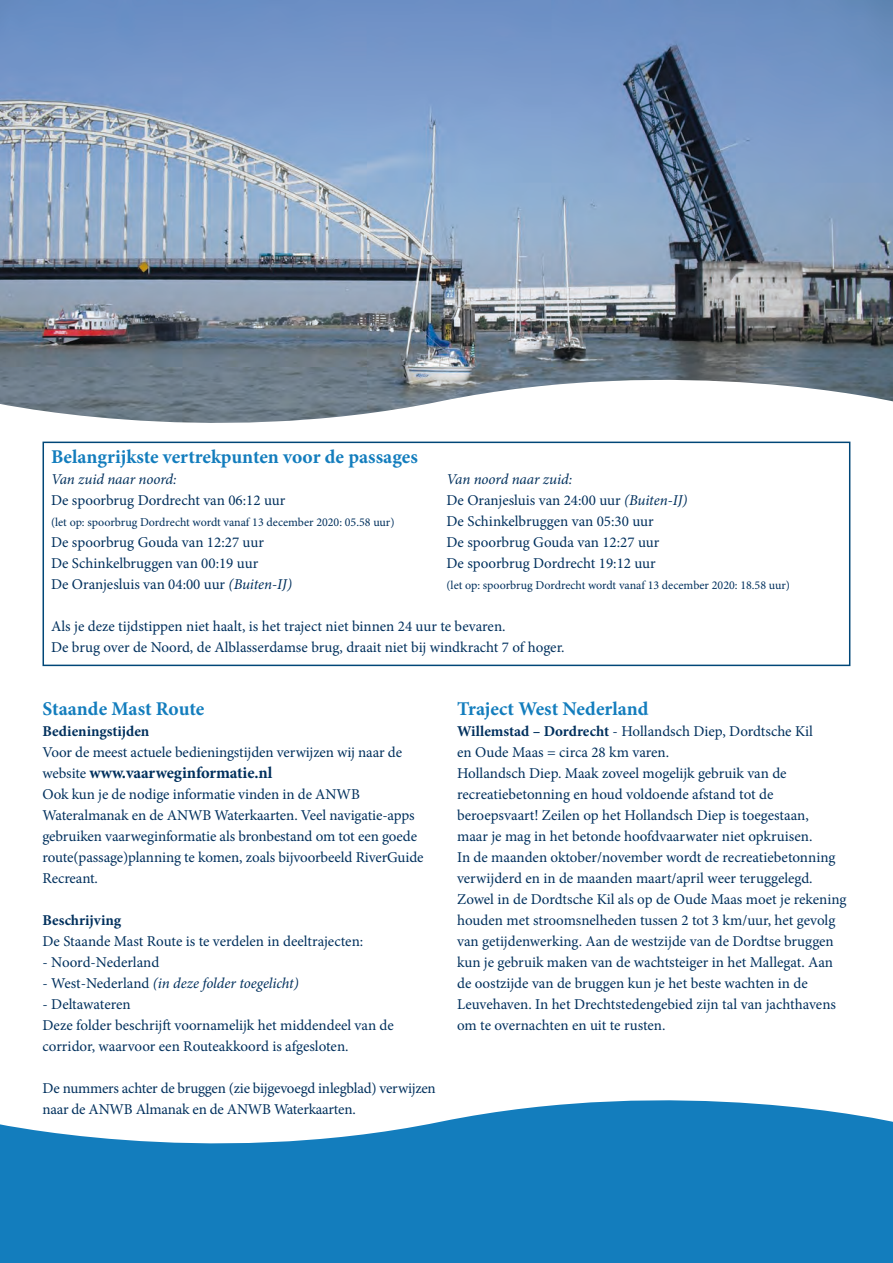
<style>
.page{position:relative;width:893px;height:1263px;background:#fff}
.page>*{position:absolute;margin:0;border:0;box-sizing:border-box;transform-origin:0 0}
.platte_tekst{font:700 19.5px "Minion Pro";letter-spacing:-.005em;color:#137dbd}
.platte_tekst-2{font:700 16.5px "Minion Pro";letter-spacing:-.005em;color:#00305d}
.platte_tekst-3{font:15px/21px "Minion Pro";letter-spacing:-.005em;color:#00305d}
.platte_tekst-4{font:italic 15px "Minion Pro";letter-spacing:-.01em;color:#00305d}
.platte_tekst-5{font:700 15px "Minion Pro";color:#00305d}
.platte_tekst-6{font:12px "Minion Pro";color:#00305d}
.s1{font-style:italic}
.s2{font-weight:400;font-size:15px}
.s3{font-style:normal}
.s4{font-weight:700}
</style>
<div class="page">
<img style="left:0;top:0;width:893px;height:353px">
<svg style="left:0;top:353px;width:893px;height:198px"></svg>
<svg style="left:0;top:1100px;width:892px;height:163px;background:#328ec5"></svg>
<svg style="left:892px;top:1121px;width:1px;height:142px"></svg>
<div style="left:43px;top:442px;width:807px;height:224px;border:2px solid #004778"></div>
<p class="platte_tekst" style="left:51px;top:443px;width:368px">Belangrijkste vertrekpunten voor de passages</p>
<p class="platte_tekst-4" style="left:51px;top:468px;width:127px">Van zuid naar noord:</p>
<p class="platte_tekst-4" style="left:446px;top:468px;width:127px">Van noord naar zuid:</p>
<p class="platte_tekst-3" style="left:51px;top:489px;width:236px">De spoorbrug Dordrecht van 06:12 uur</p>
<p class="platte_tekst-3" style="left:446px;top:489px;width:243px">De Oranjesluis van 24:00 uur <span class="s1">(Buiten-IJ)</span></p>
<p class="platte_tekst-6" style="left:51px;top:514px;width:345px">(let op: spoorbrug Dordrecht wordt vanaf 13 december 2020: 05.58 uur)</p>
<p class="platte_tekst-3" style="left:446px;top:510px;width:209px">De Schinkelbruggen van 05:30 uur</p>
<p class="platte_tekst-3" style="left:51px;top:531px;width:214px">De spoorbrug Gouda van 12:27 uur</p>
<p class="platte_tekst-3" style="left:446px;top:531px;width:214px">De spoorbrug Gouda van 12:27 uur</p>
<p class="platte_tekst-3" style="left:51px;top:552px;width:209px">De Schinkelbruggen van 00:19 uur</p>
<p class="platte_tekst-3" style="left:446px;top:552px;width:211px">De spoorbrug Dordrecht 19:12 uur</p>
<p class="platte_tekst-3" style="left:51px;top:573px;width:243px">De Oranjesluis van 04:00 uur <span class="s1">(Buiten-IJ)</span></p>
<p class="platte_tekst-6" style="left:446px;top:577px;width:345px">(let op: spoorbrug Dordrecht wordt vanaf 13 december 2020: 18.58 uur)</p>
<p class="platte_tekst-3" style="left:51px;top:615px;width:456px">Als je deze tijdstippen niet haalt, is het traject niet binnen 24 uur te bevaren.</p>
<p class="platte_tekst-3" style="left:51px;top:636px;width:515px">De brug over de Noord, de Alblasserdamse brug, draait niet bij windkracht 7 of hoger.</p>
<p class="platte_tekst" style="left:43px;top:695px;width:163px">Staande Mast Route</p>
<p class="platte_tekst-5" style="left:43px;top:720px;width:108px">Bedieningstijden</p>
<p class="platte_tekst-3" style="left:43px;top:741px;width:361px">Voor de meest actuele bedieningstijden verwijzen wij naar de</p>
<p class="platte_tekst-2" style="left:43px;top:761px;width:231px"><span class="s2">website</span> www.vaarweginformatie.nl</p>
<p class="platte_tekst-3" style="left:43px;top:783px;width:382px">Ook kun je de nodige informatie vinden in de ANWB Wateralmanak en de ANWB Waterkaarten. Veel navigatie-apps gebruiken vaarweginformatie als bronbestand om tot een goede route(passage)planning te komen, zoals bijvoorbeeld RiverGuide Recreant.</p>
<p class="platte_tekst-5" style="left:43px;top:909px;width:80px">Beschrijving</p>
<p class="platte_tekst-3" style="left:43px;top:930px;width:322px">De Staande Mast Route is te verdelen in deeltrajecten:</p>
<p class="platte_tekst-3" style="left:43px;top:951px;width:118px">- Noord-Nederland</p>
<p class="platte_tekst-4" style="left:43px;top:972px;width:258px"><span class="s3">- West-Nederland</span> (in deze folder toegelicht)</p>
<p class="platte_tekst-3" style="left:43px;top:993px;width:90px">- Deltawateren</p>
<p class="platte_tekst-3" style="left:43px;top:1014px;width:353px">Deze folder beschrijft voornamelijk het middendeel van de corridor, waarvoor een Routeakkoord is afgesloten.</p>
<p class="platte_tekst-3" style="left:43px;top:1077px;width:395px">De nummers achter de bruggen (zie bijgevoegd inlegblad) verwijzen naar de ANWB Almanak en de ANWB Waterkaarten.</p>
<p class="platte_tekst" style="left:457px;top:695px;width:193px">Traject West Nederland</p>
<p class="platte_tekst-3" style="left:457px;top:720px;width:357px"><span class="s4">Willemstad – Dordrecht</span> - Hollandsch Diep, Dordtsche Kil en Oude Maas = circa 28 km varen.</p>
<p class="platte_tekst-3" style="left:457px;top:762px;width:357px">Hollandsch Diep. Maak zoveel mogelijk gebruik van de recreatiebetonning en houd voldoende afstand tot de beroepsvaart! Zeilen op het Hollandsch Diep is toegestaan, maar je mag in het betonde hoofdvaarwater niet opkruisen.</p>
<p class="platte_tekst-3" style="left:457px;top:846px;width:391px">In de maanden oktober/november wordt de recreatiebetonning verwijderd en in de maanden maart/april weer teruggelegd.<br>Zowel in de Dordtsche Kil als op de Oude Maas moet je rekening houden met stroomsnelheden tussen 2 tot 3 km/uur, het gevolg van getijdenwerking. Aan de westzijde van de Dordtse bruggen kun je gebruik maken van de wachtsteiger in het Mallegat. Aan de oostzijde van de bruggen kun je het beste wachten in de Leuvehaven. In het Drechtstedengebied zijn tal van jachthavens om te overnachten en uit te rusten.</p>
</div>
